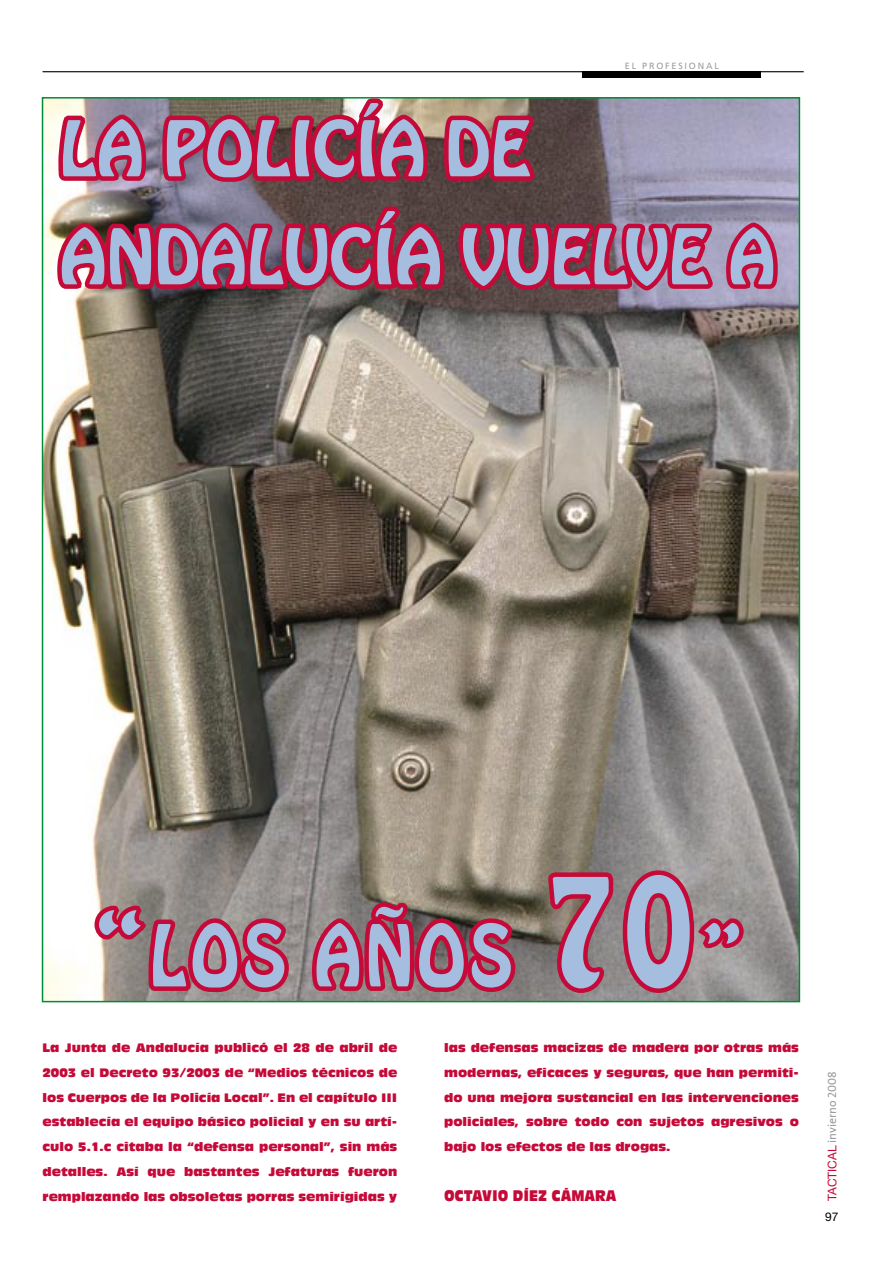
<style>
.page{position:relative;width:893px;height:1263px;background:#fff}
.page>*{position:absolute;margin:0;border:0;box-sizing:border-box;transform-origin:0 0}
.t1{font:75px "Hobo";letter-spacing:.06em;color:#a5bee0;scale:.9 1}
.t2{font:67.5px/108px "Hobo";color:#a5bee0}
.t3{font:15px "Antique Olive Compact";color:#c50938;scale:.85 1}
.t4{font:12px/24.8px "Antique Olive Compact";color:#c50938;text-align:justify}
.t5{font:12px "The Sans Plain";color:#9c9d9f}
.t6{font:12px "Helvetica Neue";color:#000}
.t7{font:9px "Frutiger";letter-spacing:.2em;color:#9c9d9f}
.s1{font-size:90px}
.s2{font-size:135px}
.s3{font-family:"Helvetica Neue";color:#c50938}
</style>
<div class="page">
<hr style="left:43px;top:71px;width:761px;height:1px;background:#000">
<div style="left:583px;top:72px;width:178px;height:6px;background:#000"></div>
<img style="left:45px;top:100px;width:752px;height:899px">
<svg style="left:54px;top:110px;width:97px;height:75px;background:#c05675"></svg>
<svg style="left:158px;top:97px;width:274px;height:89px;background:#a03b50"></svg>
<svg style="left:440px;top:111px;width:99px;height:74px;background:#a42a43"></svg>
<svg style="left:53px;top:202px;width:729px;height:93px;background:#9c3954"></svg>
<svg style="left:90px;top:901px;width:203px;height:95px;background:#ae5e6f"></svg>
<svg style="left:307px;top:895px;width:213px;height:101px;background:#a03f53"></svg>
<svg style="left:544px;top:866px;width:204px;height:131px;background:#a06572"></svg>
<p class="t7" style="left:625px;top:61px;width:95px">EL PROFESIONAL</p>
<h2 class="t2" style="left:60px;top:94px;width:717px">LA POLICÍA DE<br>ANDALUCÍA VUELVE A</h2>
<h1 class="t1" style="left:95px;top:904px;width:721px"><span class="s1">“</span>LOS AÑOS <span class="s2">70</span>”</h1>
<p class="t4" style="left:43px;top:1034px;width:356px">La Junta de Andalucía publicó el 28 de abril de 2003 el Decreto 93/2003 de “Medios técnicos de los Cuerpos de la Policía Local”. En el capítulo III establecía el equipo básico policial y en su artí&shy;culo 5.1.c citaba la “defensa personal”, sin más detalles. Así que bastantes Jefaturas fueron remplazando las obsoletas porras semirígidas y</p>
<p class="t4" style="left:444px;top:1034px;width:356px">las defensas macizas de madera por otras más modernas, eficaces y seguras, que han permiti&shy;do una mejora sustancial en las intervenciones policiales, sobre todo con sujetos agresivos o bajo los efectos de las drogas.</p>
<p class="t3" style="left:444px;top:1186px;width:204px">OCTAVIO DÍEZ CÁMARA</p>
<p class="t5" style="left:822px;top:1201px;width:131px;rotate:-90deg"><span class="s3">TACTICAL</span> invierno 2008</p>
<p class="t6" style="left:825px;top:1210px;width:15px">97</p>
</div>
